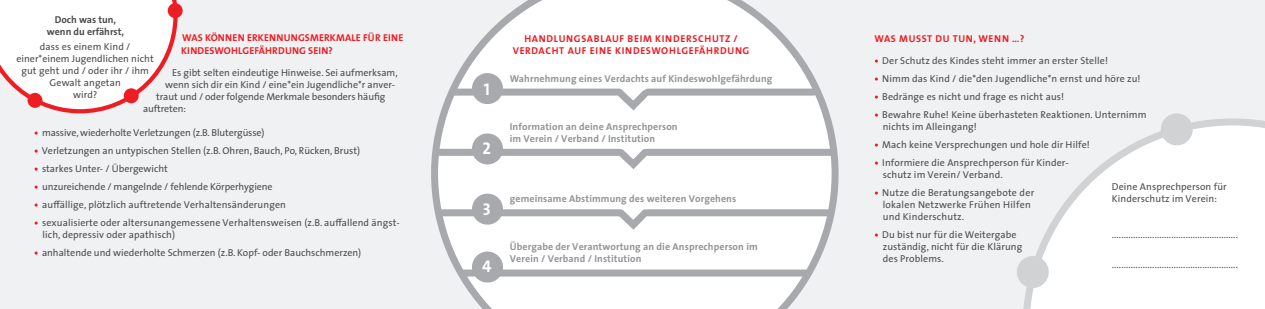
<style>
.page{position:relative;width:1265px;height:309px;background:#fff}
.page>*{position:absolute;margin:0;border:0;box-sizing:border-box;transform-origin:0 0}
.t1{font:17px "The Sans Bold Caps";color:#fff}
.t2{font:10px/18px "The Sans";letter-spacing:.01em;color:#4b4c4d}
.t3{font:700 10px/12px "The Sans";letter-spacing:.01em;color:#939598}
.t4{font:700 10px/12px "The Sans";letter-spacing:.05em;color:#ee1d23;text-align:center}
.t5{font:700 10px/13.2px "The Sans";letter-spacing:.015em;color:#ee1d23}
.t6{font:10px "The Sans";letter-spacing:-.01em;color:#4b4c4d}
.t7{font:700 10px/12px "The Sans";color:#4b4c4d;text-align:center}
</style>
<div class="page">
<div style="left:0;top:0;width:1264px;height:309px;background:#f0f1f2"></div>
<svg style="left:1023px;top:118px;width:241px;height:191px"></svg>
<svg style="left:1017px;top:255px;width:33px;height:34px"></svg>
<svg style="left:1159px;top:113px;width:34px;height:34px"></svg>
<svg style="left:431px;top:0;width:408px;height:309px"></svg>
<svg style="left:611px;top:84px;width:44px;height:31px"></svg>
<svg style="left:611px;top:142px;width:44px;height:32px"></svg>
<svg style="left:611px;top:203px;width:44px;height:32px"></svg>
<div style="left:453px;top:89px;width:166px;height:7px;background:#a8a9ad"></div>
<div style="left:437px;top:149px;width:182px;height:7px;background:#a8a9ad"></div>
<div style="left:439px;top:209px;width:180px;height:7px;background:#a8a9ad"></div>
<div style="left:462px;top:270px;width:345px;height:7px;background:#a8a9ad"></div>
<div style="left:647px;top:89px;width:166px;height:7px;background:#a8a9ad"></div>
<div style="left:647px;top:149px;width:186px;height:7px;background:#a8a9ad"></div>
<div style="left:647px;top:209px;width:182px;height:7px;background:#a8a9ad"></div>
<svg style="left:471px;top:192px;width:33px;height:34px"></svg>
<svg style="left:471px;top:132px;width:33px;height:34px"></svg>
<svg style="left:471px;top:250px;width:33px;height:34px"></svg>
<svg style="left:471px;top:72px;width:33px;height:33px"></svg>
<svg style="left:0;top:0;width:179px;height:114px"></svg>
<div style="left:168px;top:3px;width:15px;height:15px;background:#ee1d23;border-radius:50%"></div>
<div style="left:124px;top:88px;width:15px;height:15px;background:#ee1d23;border-radius:50%"></div>
<div style="left:27px;top:93px;width:15px;height:15px;background:#ee1d23;border-radius:50%"></div>
<p class="t7" style="left:47px;top:14px;width:79px">Doch was tun, wenn du erfährst,</p>
<p class="t2" style="left:17px;top:40px;width:139px;line-height:12px;text-align:center">dass es einem Kind / einer*einem Jugendlichen nicht gut geht und / oder ihr / ihm<br>Gewalt angetan<br>wird?</p>
<p class="t5" style="left:181px;top:31px;width:224px">WAS KÖNNEN ERKENNUNGSMERKMALE FÜR EINE<br>KINDESWOHLGEFÄHRDUNG SEIN?</p>
<p class="t2" style="left:172px;top:63px;width:227px">Es gibt selten eindeutige Hinweise. Sei aufmerksam,</p>
<p class="t2" style="left:165px;top:75px;width:231px">wenn sich dir ein Kind / eine*ein Jugendliche*r anver-</p>
<p class="t6" style="left:156px;top:88px;width:231px">traut und / oder folgende Merkmale besonders häufig</p>
<p class="t6" style="left:143px;top:100px;width:45px">auftreten:</p>
<p class="t2" style="left:42px;top:123px;width:359px">massive, wiederholte Verletzungen (z.B. Blutergüsse)<br>Verletzungen an untypischen Stellen (z.B. Ohren, Bauch, Po, Rücken, Brust)<br>starkes Unter- / Übergewicht<br>unzureichende / mangelnde / fehlende Körperhygiene<br>auffällige, plötzlich auftretende Verhaltensänderungen<br>sexualisierte oder altersunangemessene Verhaltensweisen (z.B. auffallend ängst-</p>
<p class="t2" style="left:42px;top:225px;width:321px">lich, depressiv oder apathisch)<br>anhaltende und wiederholte Schmerzen (z.B. Kopf- oder Bauchschmerzen)</p>
<h1 class="t1" style="left:484px;top:75px;width:8px">1</h1>
<h1 class="t1" style="left:482px;top:134px;width:10px">2</h1>
<h1 class="t1" style="left:483px;top:195px;width:10px">3</h1>
<h1 class="t1" style="left:482px;top:252px;width:11px">4</h1>
<p class="t4" style="left:512px;top:32px;width:238px">HANDLUNGSABLAUF BEIM KINDERSCHUTZ /<br>VERDACHT AUF EINE KINDESWOHLGEFÄHRDUNG</p>
<p class="t3" style="left:510px;top:72px;width:264px">Wahrnehmung eines Verdachts auf Kindeswohlgefährdung</p>
<p class="t3" style="left:510px;top:120px;width:169px">Information an deine Ansprechperson im Verein / Verband / Institution</p>
<p class="t3" style="left:510px;top:193px;width:228px">gemeinsame Abstimmung des weiteren Vorgehens</p>
<p class="t3" style="left:510px;top:241px;width:249px">Übergabe der Verantwortung an die Ansprechperson im<br>Verein / Verband / Institution</p>
<p class="t4" style="left:874px;top:32px;width:151px">WAS MUSST DU TUN, WENN …?</p>
<p class="t2" style="left:882px;top:51px;width:266px">Der Schutz des Kindes steht immer an erster Stelle!<br>Nimm das Kind / die*den Jugendliche*n ernst und höre zu!<br>Bedränge es nicht und frage es nicht aus!<br>Bewahre Ruhe! Keine überhasteten Reaktionen. Unternimm</p>
<p class="t2" style="left:882px;top:117px;width:209px">nichts im Alleingang!<br>Mach keine Versprechungen und hole dir Hilfe!<br>Informiere die Ansprechperson für Kinder-</p>
<p class="t2" style="left:882px;top:165px;width:153px">schutz im Verein/ Verband.<br>Nutze die Beratungsangebote der</p>
<p class="t2" style="left:882px;top:198px;width:149px;line-height:12px">lokalen Netzwerke Frühen Hilfen und Kinderschutz.</p>
<p class="t2" style="left:882px;top:228px;width:141px;line-height:12px">Du bist nur für die Weitergabe zuständig, nicht für die Klärung des Problems.</p>
<p class="t2" style="left:1111px;top:180px;width:116px;line-height:12px">Deine Ansprechperson für<br>Kinderschutz im Verein:</p>
<p class="t2" style="left:1111px;top:225px;width:128px">.....................................................</p>
<p class="t2" style="left:1111px;top:255px;width:128px">.....................................................</p>
</div>
